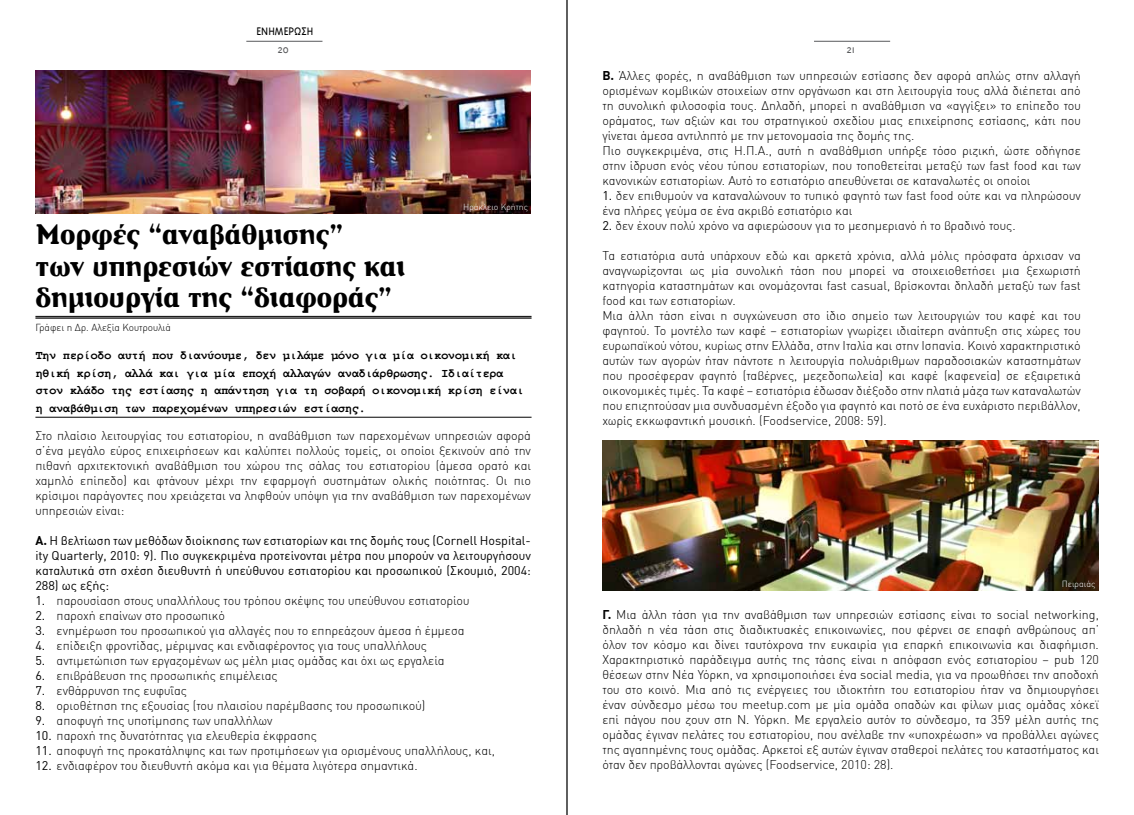
<style>
.page{position:relative;width:1134px;height:815px;background:#fff}
.page>*{position:absolute;margin:0;border:0;box-sizing:border-box;transform-origin:0 0}
.t1{font:700 28.75px/31.2px "CF Derrida";color:#000}
.t2{font:300 12.5px/15px "DIN Greek";color:#000}
.t3{font:12.5px/15px "DIN Greek";color:#000;text-align:justify}
.t4{font:700 12.5px/17.5px "Courier New";letter-spacing:-.05em;color:#000}
.t5{font:300 12.5px "Triplex Greek";color:#000}
.t6{font:300 12.5px "Triplex Greek";color:#58595b}
.t7{font:300 10px "DIN Greek";color:#000}
.t8{font:300 8.75px "DIN Greek";color:#fff}
.s1{font-family:"DIN Greek Bold Alternate"}
.s2{font-weight:400}
.s3{font-family:"DIN Greek Bold Alternate";font-weight:400}
</style>
<div class="page">
<hr style="left:35px;top:317px;width:496px;height:2px;background:#000">
<hr style="left:35px;top:316px;width:496px;height:1px;background:#000">
<hr style="left:35px;top:417px;width:496px;height:1px;background:#000">
<img style="left:36px;top:71px;width:495px;height:142px">
<img style="left:602px;top:440px;width:497px;height:151px">
<hr style="left:246px;top:41px;width:76px;height:1px;background:#58595b">
<hr style="left:814px;top:41px;width:76px;height:1px;background:#58595b">
<hr style="left:566px;top:0;width:2px;height:815px;background:#000">
<p class="t5" style="left:256px;top:24px;width:58px">ΕΝΗΜΕΡΩΣΗ</p>
<p class="t6" style="left:278px;top:43px;width:13px">20</p>
<p class="t6" style="left:846px;top:43px;width:10px">21</p>
<h1 class="t1" style="left:36px;top:220px;width:371px">Μορφές “αναβάθμισης”<br>των υπηρεσιών εστίασης και δημιουργία της “διαφοράς”</h1>
<p class="t7" style="left:35px;top:321px;width:137px">Γράφει η Δρ. Αλεξία Κουτρουλιά</p>
<p class="t8" style="left:463px;top:202px;width:66px">Ηράκλειο Κρήτης</p>
<p class="t4" style="left:35px;top:346px;width:490px">Την περίοδο αυτή που διανύουμε, δεν μιλάμε μόνο για μία οικονομική και ηθική κρίση, αλλά και για μία εποχή αλλαγών αναδιάρθρωσης. Ιδιαίτερα στον κλάδο της εστίασης η απάντηση για τη σοβαρή οικονομική κρίση είναι η αναβάθμιση των παρεχομένων υπηρεσιών εστίασης.</p>
<p class="t2" style="left:35px;top:428px;width:497px;text-align:justify">Στο πλαίσιο λειτουργίας του εστιατορίου, η αναβάθμιση των παρεχομένων υπηρεσιών αφορά σ’ένα μεγάλο εύρος επιχειρήσεων και καλύπτει πολλούς τομείς, οι οποίοι ξεκινούν από την πιθανή αρχιτεκτονική αναβάθμιση του χώρου της σάλας του εστιατορίου (άμεσα ορατό και χαμηλό επίπεδο) και φτάνουν μέχρι την εφαρμογή συστημάτων ολικής ποιότητας. Οι πιο κρίσιμοι παράγοντες που χρειάζεται να ληφθούν υπόψη για την αναβάθμιση των παρεχομένων υπηρεσιών είναι:</p>
<p class="t3" style="left:35px;top:533px;width:497px"><span class="s1">Α.</span> Η βελτίωση των μεθόδων διοίκησης των εστιατορίων και της δομής τους (Cornell Hospital&shy;ity Quarterly, 2010: 9). Πιο συγκεκριμένα προτείνονται μέτρα που μπορούν να λειτουργήσουν καταλυτικά στη σχέση διευθυντή ή υπεύθυνου εστιατορίου και προσωπικού (Σκουμιό, 2004:<br>288) ως εξής:</p>
<p class="t2" style="left:35px;top:593px;width:436px"><span class="s2">1.</span> παρουσίαση στους υπαλλήλους του τρόπου σκέψης του υπεύθυνου εστιατορίου</p>
<p class="t2" style="left:35px;top:608px;width:191px"><span class="s2">2.</span> παροχή επαίνων στο προσωπικό</p>
<p class="t2" style="left:35px;top:623px;width:431px"><span class="s2">3.</span> ενημέρωση του προσωπικού για αλλαγές που το επηρεάζουν άμεσα ή έμμεσα</p>
<p class="t2" style="left:35px;top:638px;width:393px"><span class="s2">4.</span> επίδειξη φροντίδας, μέριμνας και ενδιαφέροντος για τους υπαλλήλους</p>
<p class="t2" style="left:35px;top:653px;width:411px"><span class="s2">5.</span> αντιμετώπιση των εργαζομένων ως μέλη μιας ομάδας και όχι ως εργαλεία</p>
<p class="t2" style="left:35px;top:668px;width:244px"><span class="s2">6.</span> επιβράβευση της προσωπικής επιμέλειας</p>
<p class="t2" style="left:35px;top:683px;width:153px"><span class="s2">7.</span> ενθάρρυνση της ευφυΐας</p>
<p class="t2" style="left:35px;top:698px;width:391px"><span class="s2">8.</span> οριοθέτηση της εξουσίας (του πλαισίου παρέμβασης του προσωπικού)</p>
<p class="t2" style="left:35px;top:713px;width:239px"><span class="s2">9.</span> αποφυγή της υποτίμησης των υπαλλήλων</p>
<p class="t2" style="left:35px;top:728px;width:283px"><span class="s2">10.</span> παροχή της δυνατότητας για ελευθερία έκφρασης</p>
<p class="t2" style="left:35px;top:743px;width:461px"><span class="s2">11.</span> αποφυγή της προκατάληψης και των προτιμήσεων για ορισμένους υπαλλήλους, και,</p>
<p class="t2" style="left:35px;top:758px;width:384px"><span class="s2">12.</span> ενδιαφέρον του διευθυντή ακόμα και για θέματα λιγότερα σημαντικά.</p>
<p class="t2" style="left:602px;top:68px;width:480px"><span class="s3">Β.</span> Άλλες φορές, η αναβάθμιση των υπηρεσιών εστίασης δεν αφορά απλώς στην αλλαγή ορισμένων κομβικών στοιχείων στην οργάνωση και στη λειτουργία τους αλλά διέπεται από τη συνολική φιλοσοφία τους. Δηλαδή, μπορεί η αναβάθμιση να «αγγίξει» το επίπεδο του οράματος, των αξιών και του στρατηγικού σχεδίου μιας επιχείρησης εστίασης, κάτι που γίνεται άμεσα αντιληπτό με την μετονομασία της δομής της.<br>Πιο συγκεκριμένα, στις Η.Π.Α., αυτή η αναβάθμιση υπήρξε τόσο ριζική, ώστε οδήγησε στην ίδρυση ενός νέου τύπου εστιατορίων, που τοποθετείται μεταξύ των fast food και των κανονικών εστιατορίων. Αυτό το εστιατόριο απευθύνεται σε καταναλωτές οι οποίοι</p>
<p class="t2" style="left:602px;top:188px;width:480px"><span class="s2">1.</span> δεν επιθυμούν να καταναλώνουν το τυπικό φαγητό των fast food ούτε και να πληρώσουν ένα πλήρες γεύμα σε ένα ακριβό εστιατόριο και</p>
<p class="t2" style="left:602px;top:218px;width:415px"><span class="s2">2.</span> δεν έχουν πολύ χρόνο να αφιερώσουν για το μεσημεριανό ή το βραδινό τους.</p>
<p class="t2" style="left:602px;top:248px;width:480px">Τα εστιατόρια αυτά υπάρχουν εδώ και αρκετά χρόνια, αλλά μόλις πρόσφατα άρχισαν να αναγνωρίζονται ως μία συνολική τάση που μπορεί να στοιχειοθετήσει μια ξεχωριστή κατηγορία καταστημάτων και ονομάζονται fast casual, βρίσκονται δηλαδή μεταξύ των fast food και των εστιατορίων.<br>Μια άλλη τάση είναι η συγχώνευση στο ίδιο σημείο των λειτουργιών του καφέ και του φαγητού. Το μοντέλο των καφέ – εστιατορίων γνωρίζει ιδιαίτερη ανάπτυξη στις χώρες του ευρωπαϊκού νότου, κυρίως στην Ελλάδα, στην Ιταλία και στην Ισπανία. Κοινό χαρακτηριστικό αυτών των αγορών ήταν πάντοτε η λειτουργία πολυάριθμων παραδοσιακών καταστημάτων που προσέφεραν φαγητό (ταβέρνες, μεζεδοπωλεία) και καφέ (καφενεία) σε εξαιρετικά οικονομικές τιμές. Τα καφέ – εστιατόρια έδωσαν διέξοδο στην πλατιά μάζα των καταναλωτών που επιζητούσαν μια συνδυασμένη έξοδο για φαγητό και ποτό σε ένα ευχάριστο περιβάλλον, χωρίς εκκωφαντική μουσική. (Foodservice, 2008: 59).</p>
<p class="t8" style="left:1062px;top:579px;width:35px">Πειραιάς</p>
<p class="t2" style="left:602px;top:607px;width:498px;text-align:justify"><span class="s3">Γ.</span> Μια άλλη τάση για την αναβάθμιση των υπηρεσιών εστίασης είναι το social networking, δηλαδή η νέα τάση στις διαδικτυακές επικοινωνίες, που φέρνει σε επαφή ανθρώπους απ΄ όλον τον κόσμο και δίνει ταυτόχρονα την ευκαιρία για επαρκή επικοινωνία και διαφήμιση.<br>Χαρακτηριστικό παράδειγμα αυτής της τάσης είναι η απόφαση ενός εστιατορίου – pub 120 θέσεων στην Νέα Υόρκη, να χρησιμοποιήσει ένα social media, για να προωθήσει την αποδοχή του στο κοινό. Μια από τις ενέργειες του ιδιοκτήτη του εστιατορίου ήταν να δημιουργήσει έναν σύνδεσμο μέσω του meetup.com με μία ομάδα οπαδών και φίλων μιας ομάδας χόκεϊ επί πάγου που ζουν στη Ν. Υόρκη. Με εργαλείο αυτόν το σύνδεσμο, τα 359 μέλη αυτής της ομάδας έγιναν πελάτες του εστιατορίου, που ανέλαβε την «υποχρέωση» να προβάλλει αγώνες της αγαπημένης τους ομάδας. Αρκετοί εξ αυτών έγιναν σταθεροί πελάτες του καταστήματος και όταν δεν προβάλλονται αγώνες (Foodservice, 2010: 28).</p>
</div>
